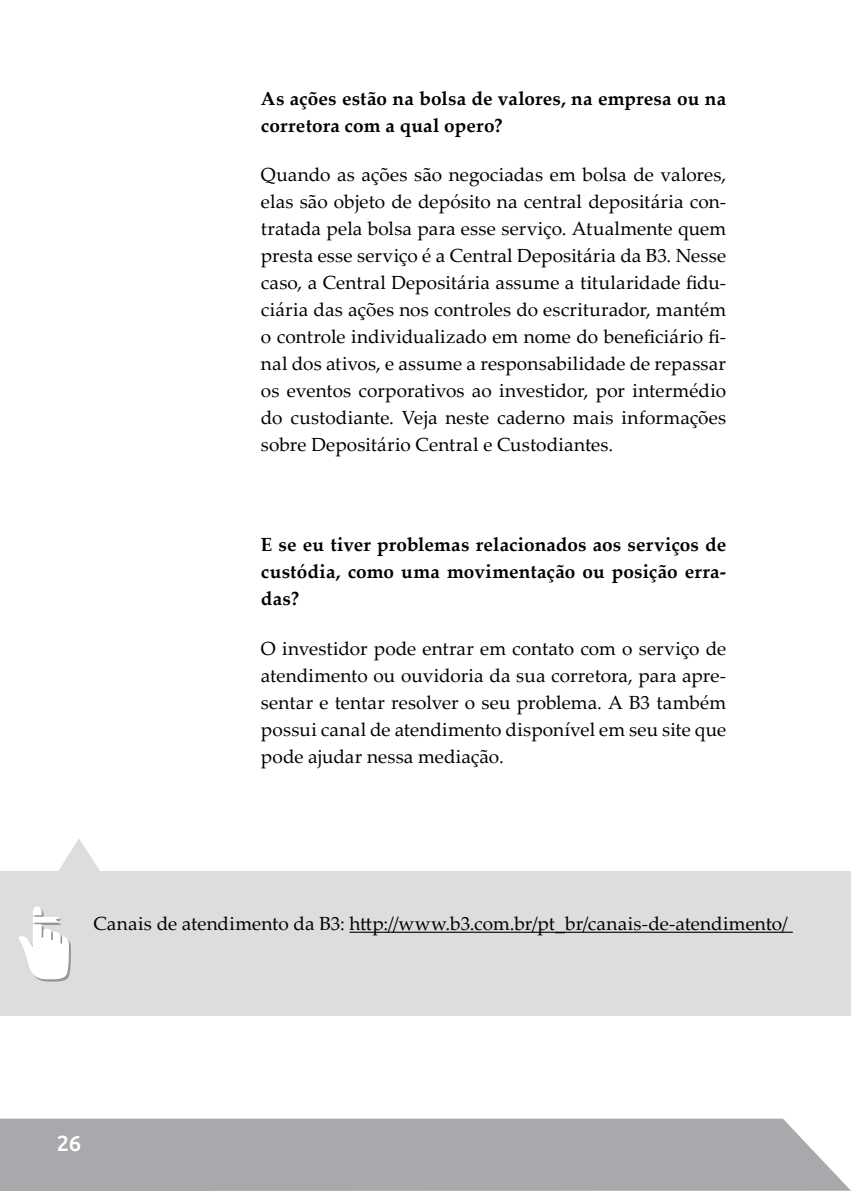
<style>
.page{position:relative;width:851px;height:1191px;background:#fff}
.page>*{position:absolute;margin:0;border:0;box-sizing:border-box;transform-origin:0 0}
.t1{font:500 22px "Ubuntu";color:#fff}
.t2{font:19px/27px "Palatino Linotype";letter-spacing:.005em;color:#000;text-align:justify}
.t3{font:700 19px/27px "Palatino Linotype";letter-spacing:.01em;color:#000}
</style>
<div class="page">
<div style="left:0;top:1118px;width:850px;height:73px;background:#a7a9ac"></div>
<div style="left:0;top:871px;width:849px;height:144px;background:#dcddde"></div>
<svg style="left:18px;top:906px;width:53px;height:75px"></svg>
<hr style="left:349px;top:931px;width:443px;height:1px;background:#000">
<svg style="left:58px;top:839px;width:42px;height:32px"></svg>
<p class="t3" style="left:261px;top:84px;width:466px">As ações estão na bolsa de valores, na empresa ou na corretora com a qual opero?</p>
<p class="t2" style="left:261px;top:161px;width:466px">Quando as ações são negociadas em bolsa de valores, elas são objeto de depósito na central depositária con&shy;tratada pela bolsa para esse serviço. Atualmente quem presta esse serviço é a Central Depositária da B3. Nesse caso, a Central Depositária assume a titularidade fidu&shy;ciária das ações nos controles do escriturador, mantém o controle individualizado em nome do beneficiário fi&shy;nal dos ativos, e assume a responsabilidade de repassar os eventos corporativos ao investidor, por intermédio do custodiante. Veja neste caderno mais informações sobre Depositário Central e Custodiantes.</p>
<p class="t3" style="left:261px;top:530px;width:466px;text-align:justify">E se eu tiver problemas relacionados aos serviços de custódia, como uma movimentação ou posição erra&shy;das?</p>
<p class="t2" style="left:261px;top:634px;width:466px">O investidor pode entrar em contato com o serviço de atendimento ou ouvidoria da sua corretora, para apre&shy;sentar e tentar resolver o seu problema. A B3 também possui canal de atendimento disponível em seu site que pode ajudar nessa mediação.</p>
<p class="t2" style="left:93px;top:909px;width:696px">Canais de atendimento da B3: http://www.b3.com.br/pt_br/canais-de-atendimento/</p>
<p class="t1" style="left:57px;top:1129px;width:26px">26</p>
</div>
